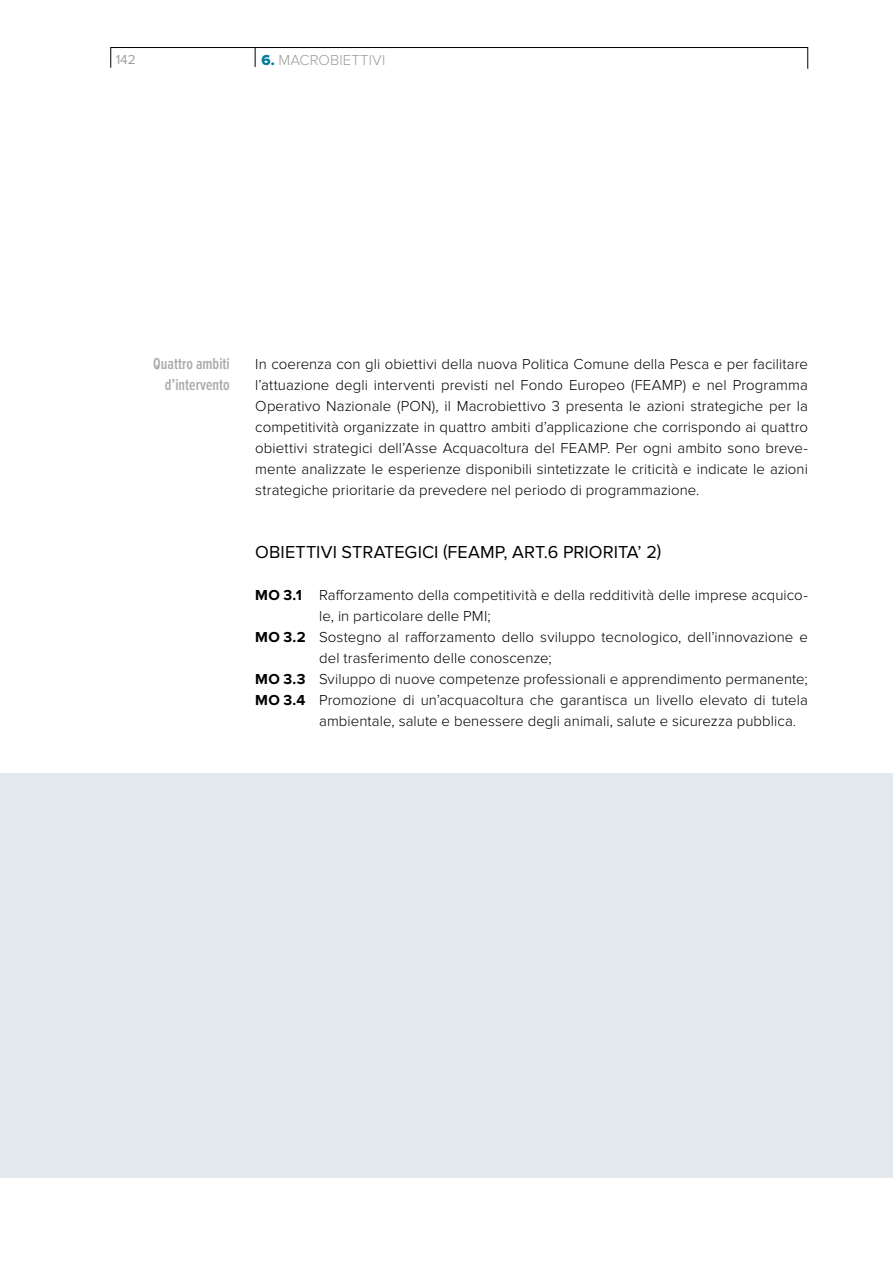
<style>
.page{position:relative;width:893px;height:1263px;background:#fff}
.page>*{position:absolute;margin:0;border:0;box-sizing:border-box;transform-origin:0 0}
.t1{font:18px "Proxima Nova";letter-spacing:.005em;color:#000}
.t2{font:600 16.5px/21px "Proxima Nova Ex Cn";color:#aaaaae;text-align:right}
.t3{font:300 15px/21px "Proxima Nova";letter-spacing:.005em;color:#000;text-align:justify}
.t4{font:300 15px "Proxima Nova";letter-spacing:.005em;color:#9d9d9c}
.t5{font:13.5px "Proxima Nova";color:#9d9d9c}
.s1{font-family:"Proxima Nova Extrabld";font-weight:400;color:#007d98}
.s2{font-weight:700}
</style>
<div class="page">
<svg style="left:110px;top:47px;width:698px;height:22px"></svg>
<div style="left:0;top:773px;width:893px;height:405px;background:#e3e9ec"></div>
<p class="t5" style="left:116px;top:52px;width:21px">142</p>
<p class="t4" style="left:261px;top:51px;width:125px"><span class="s1">6.</span> MACROBIETTIVI</p>
<p class="t2" style="left:153px;top:353px;width:78px">Quattro ambiti d’intervento</p>
<p class="t3" style="left:255px;top:354px;width:554px">In coerenza con gli obiettivi della nuova Politica Comune della Pesca e per facilitare l’attuazione degli interventi previsti nel Fondo Europeo (FEAMP) e nel Programma Operativo Nazionale (PON), il Macrobiettivo 3 presenta le azioni strategiche per la competitività organizzate in quattro ambiti d’applicazione che corrispondo ai quattro obiettivi strategici dell’Asse Acquacoltura del FEAMP. Per ogni ambito sono breve&shy;mente analizzate le esperienze disponibili sintetizzate le criticità e indicate le azioni strategiche prioritarie da prevedere nel periodo di programmazione.</p>
<p class="t1" style="left:255px;top:542px;width:407px">OBIETTIVI STRATEGICI (FEAMP, ART.6 PRIORITA’ 2)</p>
<p class="t3" style="left:255px;top:585px;width:554px"><span class="s2">MO 3.1</span> Rafforzamento della competitività e della redditività delle imprese acquico-</p>
<p class="t3" style="left:319px;top:606px;width:173px">le, in particolare delle PMI;</p>
<p class="t3" style="left:255px;top:627px;width:554px"><span class="s2">MO 3.2</span> Sostegno al rafforzamento dello sviluppo tecnologico, dell’innovazione e</p>
<p class="t3" style="left:319px;top:648px;width:234px">del trasferimento delle conoscenze;</p>
<p class="t3" style="left:255px;top:669px;width:554px"><span class="s2">MO 3.3</span> Sviluppo di nuove competenze professionali e apprendimento permanente;</p>
<p class="t3" style="left:255px;top:690px;width:554px"><span class="s2">MO 3.4</span> Promozione di un’acquacoltura che garantisca un livello elevato di tutela</p>
<p class="t3" style="left:319px;top:711px;width:479px">ambientale, salute e benessere degli animali, salute e sicurezza pubblica.</p>
</div>
